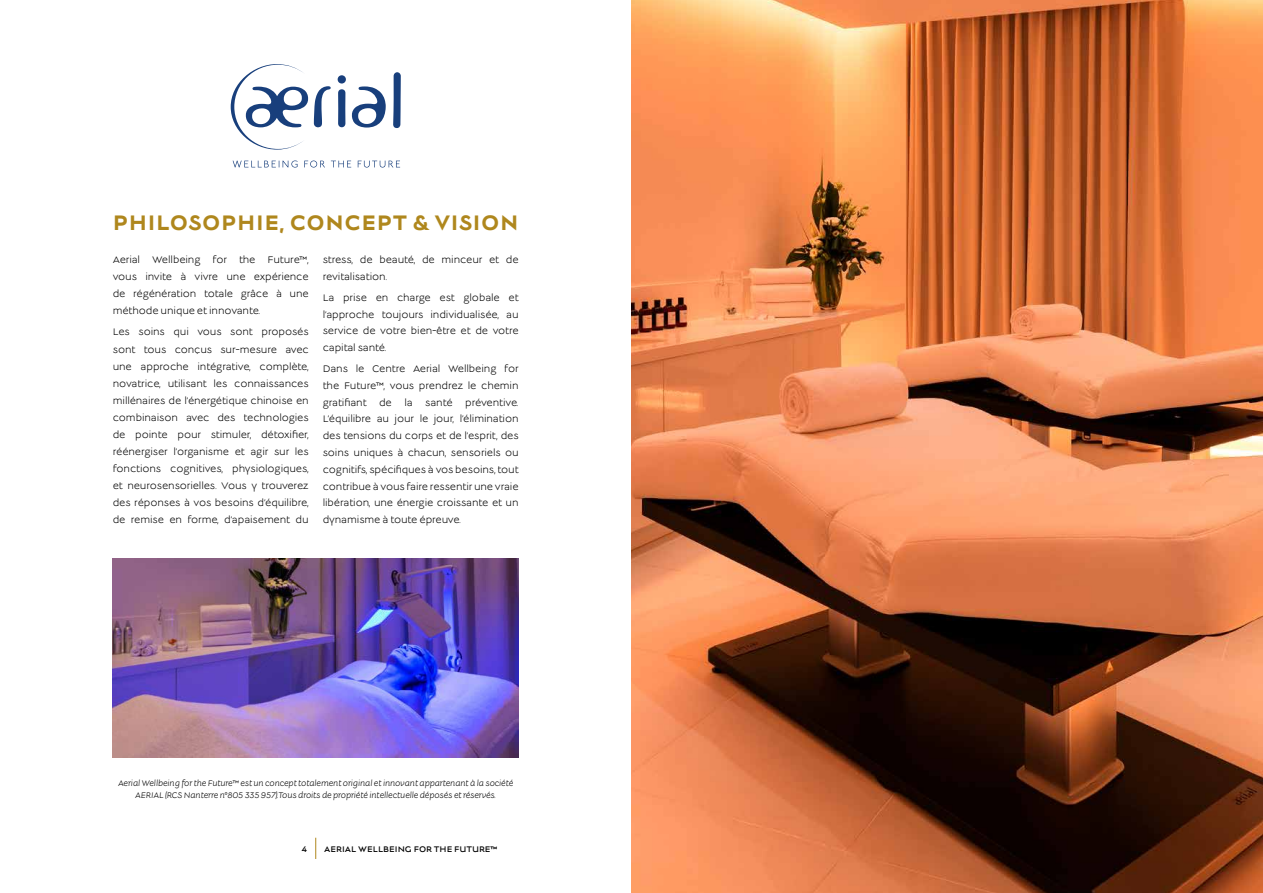
<style>
.page{position:relative;width:1263px;height:893px;background:#fff}
.page>*{position:absolute;margin:0;border:0;box-sizing:border-box;transform-origin:0 0}
.t1{font:700 23.25px "Lucien";letter-spacing:.03em;color:#af871d}
.t2{font:10.5px/17.1px "Lucien";letter-spacing:-.01em;color:#000;text-align:justify}
.t3{font:italic 9px/12px "Lucien";letter-spacing:-.01em;color:#000;text-align:center}
.t4{font:9px "Lucien";color:#000}
</style>
<div class="page">
<svg style="left:315px;top:838px;width:1px;height:21px"></svg>
<img style="left:113px;top:559px;width:406px;height:198px">
<img style="left:631px;top:0;width:632px;height:893px">
<svg style="left:233px;top:161px;width:167px;height:7px"></svg>
<svg style="left:393px;top:72px;width:8px;height:56px"></svg>
<svg style="left:338px;top:75px;width:48px;height:53px"></svg>
<svg style="left:231px;top:64px;width:100px;height:86px"></svg>
<h1 class="t1" style="left:113px;top:212px;width:407px">PHILOSOPHIE, CONCEPT &amp; VISION</h1>
<p class="t2" style="left:113px;top:252px;width:197px">Aerial Wellbeing for the Future™, vous invite à vivre une expérience de régénération totale grâce à une méthode unique et innovante.</p>
<p class="t2" style="left:113px;top:324px;width:197px">Les soins qui vous sont proposés sont tous conçus sur-mesure avec une approche intégrative, complète, novatrice, utilisant les connaissances millénaires de l’énergétique chinoise en combinaison avec des technologies de pointe pour stimuler, détoxifier, réénergiser l’organisme et agir sur les fonctions cognitives, physiologiques, et neurosensorielles. Vous y trouverez des réponses à vos besoins d’équilibre, de remise en forme, d’apaisement du</p>
<p class="t2" style="left:323px;top:252px;width:197px">stress, de beauté, de minceur et de revitalisation.</p>
<p class="t2" style="left:323px;top:290px;width:197px">La prise en charge est globale et l’approche toujours individualisée, au service de votre bien-être et de votre capital santé.</p>
<p class="t2" style="left:323px;top:361px;width:197px">Dans le Centre Aerial Wellbeing for the Future™, vous prendrez le chemin gratifiant de la santé préventive.<br>L’équilibre au jour le jour, l’élimination des tensions du corps et de l’esprit, des soins uniques à chacun, sensoriels ou cognitifs, spécifiques à vos besoins, tout contribue à vous faire ressentir une vraie libération, une énergie croissante et un dynamisme à toute épreuve.</p>
<p class="t3" style="left:118px;top:777px;width:397px">Aerial Wellbeing for the Future™ est un concept totalement original et innovant appartenant à la société<br>AERIAL (RCS Nanterre n°805 335 957).Tous droits de propriété intellectuelle déposés et réservés.</p>
<p class="t4" style="left:301px;top:845px;width:7px">4</p>
<p class="t4" style="left:324px;top:845px;width:174px">AERIAL WELLBEING FOR THE FUTURE™</p>
</div>
